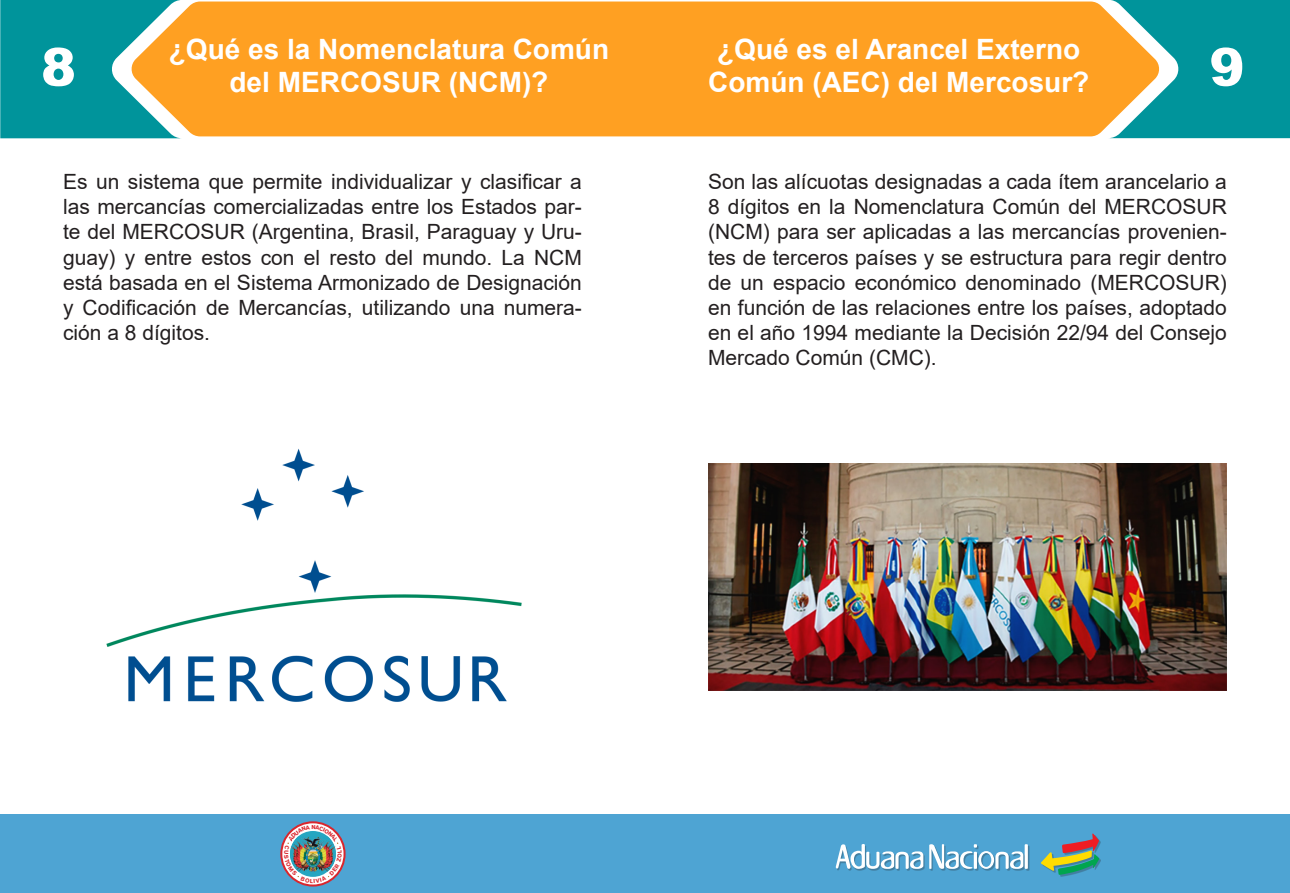
<style>
.page{position:relative;width:1290px;height:893px;background:#fff}
.page>*{position:absolute;margin:0;border:0;box-sizing:border-box;transform-origin:0 0}
.t1{font:900 52.5px "Arial";color:#fff}
.t2{font:700 28px "Arial";color:#fff}
.t3{font:21px/25.2px "Arial";color:#231f20;text-align:justify}
</style>
<div class="page">
<div style="left:0;top:814px;width:1290px;height:79px;background:#4ea4d3"></div>
<div style="left:837px;top:835px;width:264px;height:42px;background:#231f20;opacity:.28"></div>
<svg style="left:1024px;top:844px;width:4px;height:25px"></svg>
<svg style="left:835px;top:844px;width:88px;height:25px"></svg>
<svg style="left:929px;top:844px;width:94px;height:25px"></svg>
<svg style="left:1041px;top:833px;width:58px;height:42px"></svg>
<div style="left:0;top:0;width:123px;height:138px;background:#00949b"></div>
<div style="left:1167px;top:0;width:123px;height:138px;background:#00949b"></div>
<svg style="left:123px;top:0;width:1044px;height:139px;background:#f4a433"></svg>
<img style="left:709px;top:463px;width:518px;height:227px">
<img style="left:106px;top:448px;width:416px;height:254px">
<img style="left:280px;top:821px;width:66px;height:65px">
<p class="t2" style="left:169px;top:29px;width:442px">¿Qué es la Nomenclatura Común</p>
<p class="t2" style="left:229px;top:63px;width:320px">del MERCOSUR (NCM)?</p>
<p class="t2" style="left:717px;top:29px;width:365px">¿Qué es el Arancel Externo</p>
<p class="t2" style="left:708px;top:63px;width:383px">Común (AEC) del Mercosur?</p>
<p class="t1" style="left:41px;top:29px;width:37px">8</p>
<p class="t1" style="left:1209px;top:29px;width:37px">9</p>
<p class="t3" style="left:63px;top:169px;width:520px">Es un sistema que permite individualizar y clasificar a las mercancías comercializadas entre los Estados par&shy;te del MERCOSUR (Argentina, Brasil, Paraguay y Uru&shy;guay) y entre estos con el resto del mundo. La NCM está basada en el Sistema Armonizado de Designación y Codificación de Mercancías, utilizando una numera&shy;ción a 8 dígitos.</p>
<p class="t3" style="left:708px;top:169px;width:520px">Son las alícuotas designadas a cada ítem arancelario a 8 dígitos en la Nomenclatura Común del MERCOSUR (NCM) para ser aplicadas a las mercancías provenien&shy;tes de terceros países y se estructura para regir dentro de un espacio económico denominado (MERCOSUR) en función de las relaciones entre los países, adoptado en el año 1994 mediante la Decisión 22/94 del Consejo Mercado Común (CMC).</p>
</div>
